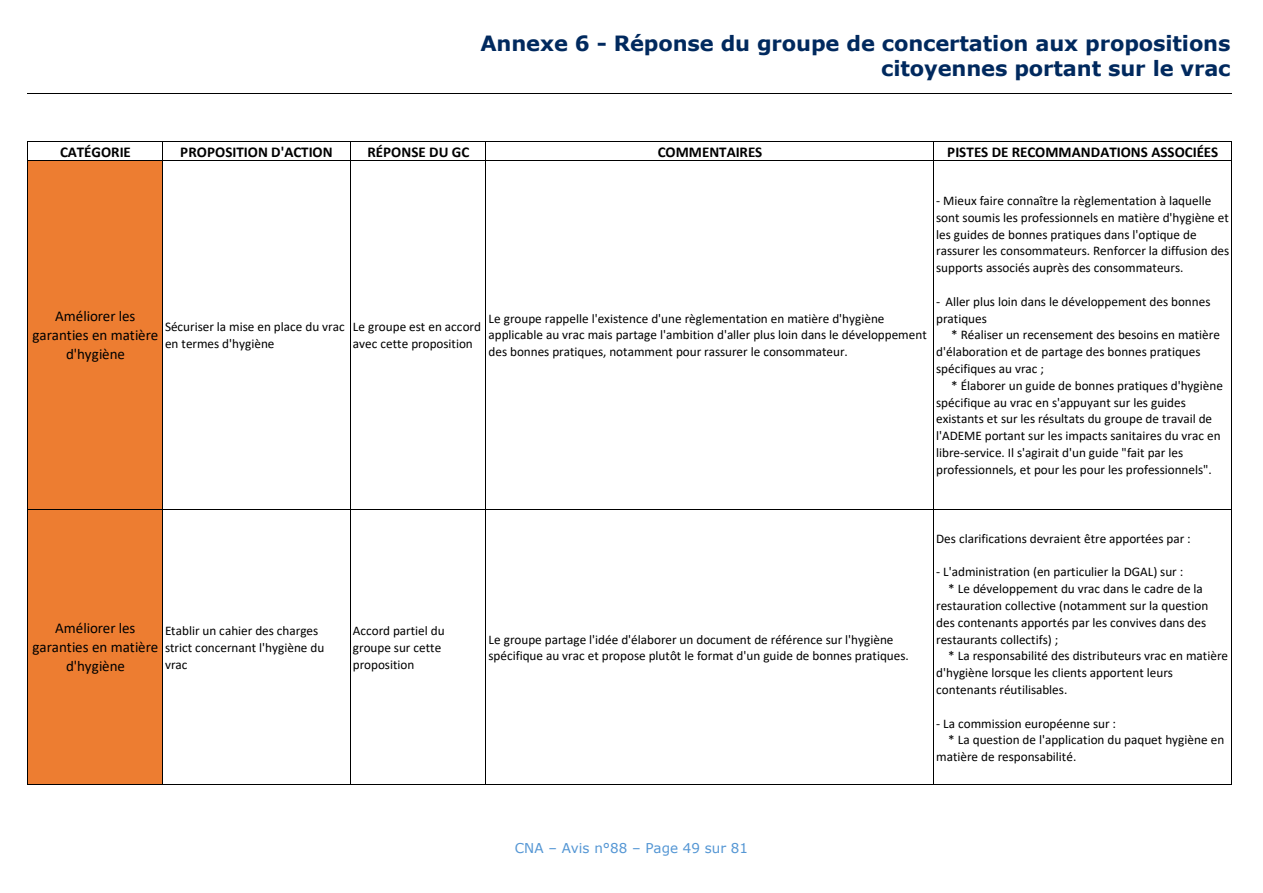
<style>
.page{position:relative;width:1263px;height:893px;background:#fff}
.page>*{position:absolute;margin:0;border:0;box-sizing:border-box;transform-origin:0 0}
.t1{font:700 21px/25.2px "Verdana";letter-spacing:-.005em;color:#00295e;text-align:right}
.t2{font:700 15px "Calibri";color:#000}
.t3{font:15px/18.9px "Calibri";color:#000;text-align:center}
.t4{font:13.5px "Verdana";color:#5496d4}
.t5{font:13.2px/16.8px "Calibri";color:#000}
.s1{font-style:italic}
</style>
<div class="page">
<div style="left:28px;top:161px;width:135px;height:623px;background:#ed7d31"></div>
<hr style="left:27px;top:141px;width:1px;height:644px;background:#000">
<hr style="left:162px;top:142px;width:1px;height:643px;background:#000">
<hr style="left:350px;top:142px;width:1px;height:643px;background:#000">
<hr style="left:485px;top:142px;width:1px;height:643px;background:#000">
<hr style="left:933px;top:142px;width:1px;height:643px;background:#000">
<hr style="left:1231px;top:142px;width:1px;height:643px;background:#000">
<hr style="left:28px;top:93px;width:1203px;height:1px;background:#000">
<hr style="left:28px;top:141px;width:1204px;height:1px;background:#000">
<hr style="left:28px;top:160px;width:1204px;height:1px;background:#000">
<hr style="left:28px;top:509px;width:1204px;height:1px;background:#000">
<hr style="left:28px;top:784px;width:1204px;height:1px;background:#000">
<h1 class="t1" style="left:480px;top:30px;width:751px">Annexe 6 - Réponse du groupe de concertation aux propositions citoyennes portant sur le vrac</h1>
<p class="t2" style="left:60px;top:141px;width:72px">CATÉGORIE</p>
<p class="t2" style="left:180px;top:141px;width:154px">PROPOSITION D'ACTION</p>
<p class="t2" style="left:367px;top:141px;width:103px">RÉPONSE DU GC</p>
<p class="t2" style="left:658px;top:141px;width:106px">COMMENTAIRES</p>
<p class="t2" style="left:947px;top:141px;width:272px">PISTES DE RECOMMANDATIONS ASSOCIÉES</p>
<p class="t3" style="left:32px;top:306px;width:127px">Améliorer les garanties en matière d'hygiène</p>
<p class="t5" style="left:165px;top:318px;width:181px">Sécuriser la mise en place du vrac en termes d'hygiène</p>
<p class="t5" style="left:353px;top:318px;width:130px">Le groupe est en accord avec cette proposition</p>
<p class="t5" style="left:488px;top:309px;width:440px">Le groupe rappelle l'existence d'une règlementation en matière d'hygiène applicable au vrac mais partage l'ambition d'aller plus loin dans le développement des bonnes pratiques, notamment pour rassurer le consommateur.</p>
<p class="t5" style="left:936px;top:192px;width:295px">- Mieux faire connaître la règlementation à laquelle sont soumis les professionnels en matière d'hygiène et les guides de bonnes pratiques dans l'optique de rassurer les consommateurs. Renforcer la diffusion des supports associés auprès des consommateurs.</p>
<p class="t5" style="left:936px;top:293px;width:276px"><span class="s1">-</span> Aller plus loin dans le développement des bonnes pratiques</p>
<p class="t5" style="left:936px;top:326px;width:285px;text-indent:15px">* Réaliser un recensement des besoins en matière d'élaboration et de partage des bonnes pratiques spécifiques au vrac ;</p>
<p class="t5" style="left:936px;top:377px;width:288px;text-indent:15px">* Élaborer un guide de bonnes pratiques d'hygiène spécifique au vrac en s'appuyant sur les guides existants et sur les résultats du groupe de travail de l'ADEME portant sur les impacts sanitaires du vrac en libre-service. Il s'agirait d'un guide "fait par les professionnels, et pour les pour les professionnels".</p>
<p class="t3" style="left:32px;top:618px;width:127px">Améliorer les garanties en matière d'hygiène</p>
<p class="t5" style="left:165px;top:622px;width:161px">Etablir un cahier des charges strict concernant l'hygiène du vrac</p>
<p class="t5" style="left:353px;top:622px;width:93px">Accord partiel du groupe sur cette proposition</p>
<p class="t5" style="left:488px;top:630px;width:422px">Le groupe partage l'idée d'élaborer un document de référence sur l'hygiène spécifique au vrac et propose plutôt le format d'un guide de bonnes pratiques.</p>
<p class="t5" style="left:936px;top:530px;width:256px">Des clarifications devraient être apportées par :</p>
<p class="t5" style="left:936px;top:563px;width:249px">- L'administration (en particulier la DGAL) sur :</p>
<p class="t5" style="left:948px;top:580px;width:256px">* Le développement du vrac dans le cadre de la</p>
<p class="t5" style="left:936px;top:597px;width:274px">restauration collective (notamment sur la question</p>
<p class="t5" style="left:936px;top:614px;width:272px">des contenants apportés par les convives dans des</p>
<p class="t5" style="left:936px;top:630px;width:124px">restaurants collectifs) ;</p>
<p class="t5" style="left:948px;top:647px;width:281px">* La responsabilité des distributeurs vrac en matière</p>
<p class="t5" style="left:936px;top:664px;width:238px">d'hygiène lorsque les clients apportent leurs</p>
<p class="t5" style="left:936px;top:681px;width:133px">contenants réutilisables.</p>
<p class="t5" style="left:936px;top:714px;width:181px">- La commission européenne sur :</p>
<p class="t5" style="left:948px;top:731px;width:278px">* La question de l'application du paquet hygiène en</p>
<p class="t5" style="left:936px;top:748px;width:142px">matière de responsabilité.</p>
<p class="t4" style="left:515px;top:838px;width:235px">CNA – Avis n°88 – Page 49 sur 81</p>
</div>
